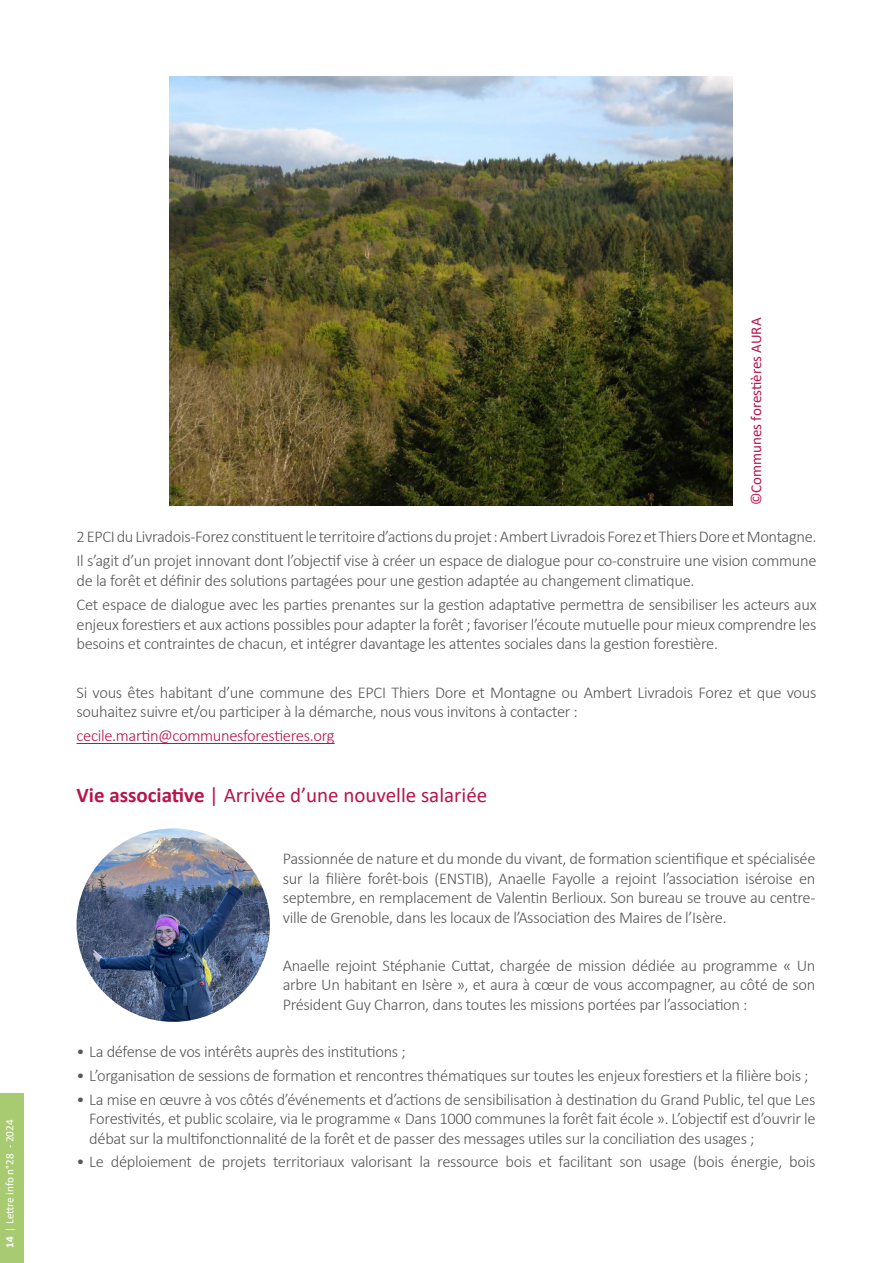
<style>
.page{position:relative;width:893px;height:1263px;background:#fff}
.page>*{position:absolute;margin:0;border:0;box-sizing:border-box;transform-origin:0 0}
.t1{font:21px "Calibri";color:#b7154a}
.t2{font:300 16.5px/19.5px "Calibri";letter-spacing:-.02em;color:#575756}
.t3{font:300 16.5px "Calibri";letter-spacing:-.02em;color:#b7144b}
.t4{font:15px "Calibri";color:#b7144b}
.t5{font:11.25px "Calibri";color:#fff}
.s1{font-weight:700}
.s2{font-weight:300}
</style>
<div class="page">
<div style="left:0;top:1093px;width:23px;height:170px;background:#a8ca71"></div>
<img style="left:77px;top:828px;width:193px;height:194px;border-radius:97px">
<hr style="left:77px;top:743px;width:258px;height:1px;background:#b7144b">
<img style="left:170px;top:77px;width:562px;height:428px">
<p class="t5" style="left:2px;top:1248px;width:130px;rotate:-90deg"><span class="s1">14</span> <span class="s2">|</span> Lettre info n°28 - 2024</p>
<p class="t4" style="left:746px;top:505px;width:189px;rotate:-90deg">©Communes forestières AURA</p>
<p class="t2" style="left:77px;top:524px;width:741px;line-height:24px">2 EPCI du Livradois-Forez constituent le territoire d’actions du projet : Ambert Livradois Forez et Thiers Dore et Montagne.<br>Il s’agit d’un projet innovant dont l’objectif vise à créer un espace de dialogue pour co-construire une vision commune</p>
<p class="t2" style="left:77px;top:568px;width:741px;line-height:24px">de la forêt et définir des solutions partagées pour une gestion adaptée au changement climatique.<br>Cet espace de dialogue avec les parties prenantes sur la gestion adaptative permettra de sensibiliser les acteurs aux</p>
<p class="t2" style="left:77px;top:614px;width:741px">enjeux forestiers et aux actions possibles pour adapter la forêt ; favoriser l’écoute mutuelle pour mieux comprendre les besoins et contraintes de chacun, et intégrer davantage les attentes sociales dans la gestion forestière.</p>
<p class="t2" style="left:77px;top:682px;width:741px">Si vous êtes habitant d’une commune des EPCI Thiers Dore et Montagne ou Ambert Livradois Forez et que vous souhaitez suivre et/ou participer à la démarche, nous vous invitons à contacter :</p>
<p class="t3" style="left:77px;top:726px;width:260px">cecile.martin@communesforestieres.org</p>
<p class="t1" style="left:77px;top:780px;width:412px"><span class="s1">Vie associative</span> | Arrivée d’une nouvelle salariée</p>
<p class="t2" style="left:283px;top:849px;width:534px;text-align:justify">Passionnée de nature et du monde du vivant, de formation scientifique et spécialisée sur la filière forêt-bois (ENSTIB), Anaelle Fayolle a rejoint l’association iséroise en septembre, en remplacement de Valentin Berlioux. Son bureau se trouve au centre&shy;ville de Grenoble, dans les locaux de l’Association des Maires de l’Isère.</p>
<p class="t2" style="left:283px;top:955px;width:534px;text-align:justify">Anaelle rejoint Stéphanie Cuttat, chargée de mission dédiée au programme « Un arbre Un habitant en Isère », et aura à cœur de vous accompagner, au côté de son Président Guy Charron, dans toutes les missions portées par l’association :</p>
<p class="t2" style="left:77px;top:1041px;width:331px">• La défense de vos intérêts auprès des institutions ;</p>
<p class="t2" style="left:77px;top:1065px;width:733px">• L’organisation de sessions de formation et rencontres thématiques sur toutes les enjeux forestiers et la filière bois ;</p>
<p class="t2" style="left:89px;top:1089px;width:728px;text-align:justify;text-indent:-13px">• La mise en œuvre à vos côtés d’événements et d’actions de sensibilisation à destination du Grand Public, tel que Les Forestivités, et public scolaire, via le programme « Dans 1000 communes la forêt fait école ». L’objectif est d’ouvrir le débat sur la multifonctionnalité de la forêt et de passer des messages utiles sur la conciliation des usages ;</p>
<p class="t2" style="left:77px;top:1152px;width:740px">• Le déploiement de projets territoriaux valorisant la ressource bois et facilitant son usage (bois énergie, bois</p>
</div>
